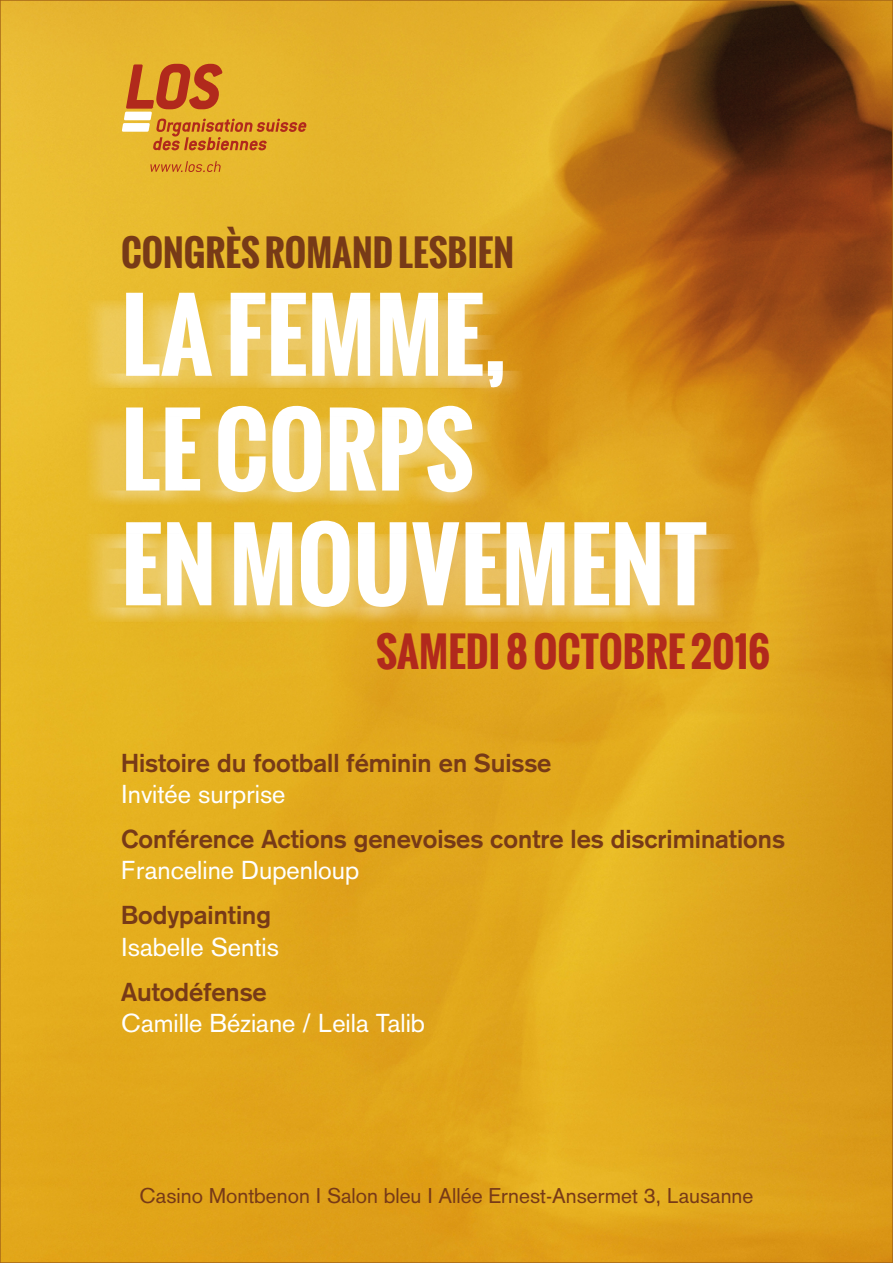
<style>
.page{position:relative;width:893px;height:1263px;background:#fff}
.page>*{position:absolute;margin:0;border:0;box-sizing:border-box;transform-origin:0 0}
.t1{font:700 94.5px/114.8px "Oswald";color:#fff}
.t2{font:700 40.5px "Oswald";color:#b1291c}
.t3{font:700 36px "Oswald";color:#773a17}
.t4{font:700 25.5px "Akzidenz Grotesk";color:#773a17}
.t5{font:25.5px "Akzidenz Grotesk";color:#fff}
.t6{font:21px "Akzidenz Grotesk";color:#773a17}
</style>
<div class="page">
<img style="left:3px;top:3px;width:887px;height:1257px">
<svg style="left:122px;top:64px;width:184px;height:15px"></svg>
<img style="left:29px;top:79px;width:765px;height:765px">
<h3 class="t3" style="left:121px;top:226px;width:391px">CONGRÈS ROMAND LESBIEN</h3>
<h1 class="t1" style="left:121px;top:278px;width:587px">LA FEMME,<br>LE CORPS<br>EN MOUVEMENT</h1>
<h2 class="t2" style="left:376px;top:621px;width:396px">SAMEDI 8 OCTOBRE 2016</h2>
<p class="t4" style="left:121px;top:748px;width:432px">Histoire du football féminin en Suisse</p>
<p class="t5" style="left:121px;top:779px;width:166px">Invitée surprise</p>
<p class="t4" style="left:121px;top:824px;width:665px">Conférence Actions genevoises contre les discriminations</p>
<p class="t5" style="left:121px;top:855px;width:240px">Franceline Dupenloup</p>
<p class="t4" style="left:121px;top:900px;width:151px">Bodypainting</p>
<p class="t5" style="left:121px;top:932px;width:159px">Isabelle Sentis</p>
<p class="t4" style="left:121px;top:977px;width:147px">Autodéfense</p>
<p class="t5" style="left:121px;top:1008px;width:305px">Camille Béziane / Leila Talib</p>
<p class="t6" style="left:140px;top:1183px;width:615px">Casino Montbenon I Salon bleu I Allée Ernest-Ansermet 3, Lausanne</p>
</div>
